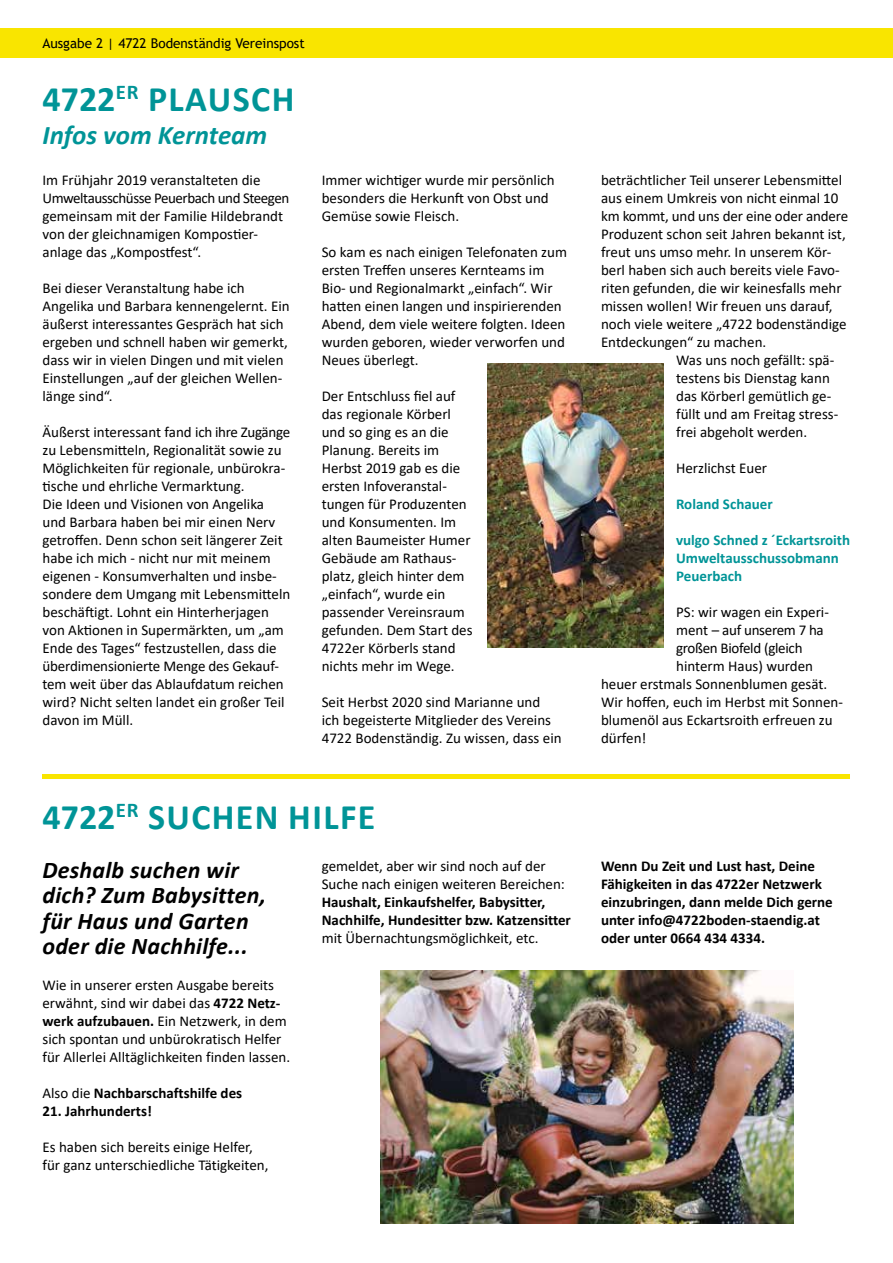
<style>
.page{position:relative;width:893px;height:1263px;background:#fff}
.page>*{position:absolute;margin:0;border:0;box-sizing:border-box;transform-origin:0 0}
.t1{font:700 36px "Calibri";letter-spacing:.04em;color:#009497}
.t2{font:700 36px "Calibri";letter-spacing:.02em;color:#009497}
.t3{font:italic 700 27px "Calibri";color:#009497}
.t4{font:italic 700 24px/25.5px "Calibri";letter-spacing:.01em;color:#000}
.t5{font:15px/18px "Calibri";color:#000}
.t6{font:700 15px/18px "Calibri";color:#000}
.t7{font:700 15px/18px "Calibri";color:#009497}
.t8{font:15px "Calibri";letter-spacing:-.02em;color:#000}
.t9{font:13.5px "Trebuchet MS";color:#000}
.s1{font-weight:700}
.s2{font-weight:400}
</style>
<div class="page">
<div style="left:0;top:28px;width:893px;height:30px;background:#f9e500"></div>
<hr style="left:43px;top:774px;width:807px;height:4px;background:#f9e500">
<img style="left:488px;top:364px;width:175px;height:283px">
<img style="left:381px;top:971px;width:412px;height:253px">
<p class="t9" style="left:43px;top:35px;width:264px">Ausgabe 2 | 4722 Bodenständig Vereinspost</p>
<h1 class="t2" style="left:43px;top:74px;width:253px">4722<sup>er</sup> Plausch</h1>
<h2 class="t3" style="left:43px;top:116px;width:226px">Infos vom Kernteam</h2>
<p class="t5" style="left:43px;top:170px;width:248px">Im Frühjahr 2019 veranstalteten die Umweltausschüsse Peuerbach und Steegen gemeinsam mit der Familie Hildebrandt von der gleichnamigen Kompostier&shy;anlage das „Kompostfest“.</p>
<p class="t5" style="left:43px;top:278px;width:249px">Bei dieser Veranstaltung habe ich Angelika und Barbara kennengelernt. Ein äußerst interessantes Gespräch hat sich ergeben und schnell haben wir gemerkt, dass wir in vielen Dingen und mit vielen Einstellungen „auf der gleichen Wellen&shy;länge sind“.</p>
<p class="t5" style="left:43px;top:422px;width:249px">Äußerst interessant fand ich ihre Zugänge zu Lebensmitteln, Regionalität sowie zu Möglichkeiten für regionale, unbürokra&shy;tische und ehrliche Vermarktung.<br>Die Ideen und Visionen von Angelika und Barbara haben bei mir einen Nerv getroffen. Denn schon seit längerer Zeit habe ich mich - nicht nur mit meinem eigenen - Konsumverhalten und insbe&shy;sondere dem Umgang mit Lebensmitteln beschäftigt. Lohnt ein Hinterherjagen von Aktionen in Supermärkten, um „am Ende des Tages“ festzustellen, dass die überdimensionierte Menge des Gekauf&shy;tem weit über das Ablaufdatum reichen wird? Nicht selten landet ein großer Teil davon im Müll.</p>
<p class="t5" style="left:322px;top:170px;width:234px">Immer wichtiger wurde mir persönlich besonders die Herkunft von Obst und<br>Gemüse sowie Fleisch.</p>
<p class="t5" style="left:322px;top:242px;width:247px">So kam es nach einigen Telefonaten zum ersten Treffen unseres Kernteams im Bio- und Regionalmarkt „einfach“. Wir hatten einen langen und inspirierenden Abend, dem viele weitere folgten. Ideen wurden geboren, wieder verworfen und Neues überlegt.</p>
<p class="t5" style="left:322px;top:386px;width:152px">Der Entschluss fiel auf das regionale Körberl und so ging es an die<br>Planung. Bereits im<br>Herbst 2019 gab es die ersten Infoveranstal&shy;tungen für Produzenten und Konsumenten. Im alten Baumeister Humer<br>Gebäude am Rathaus&shy;platz, gleich hinter dem „einfach“, wurde ein passender Vereinsraum gefunden. Dem Start des<br>4722er Körberls stand nichts mehr im Wege.</p>
<p class="t5" style="left:322px;top:692px;width:241px">Seit Herbst 2020 sind Marianne und ich begeisterte Mitglieder des Vereins<br>4722 Bodenständig. Zu wissen, dass ein</p>
<h1 class="t1" style="left:43px;top:791px;width:330px">4722<sup>er</sup> Suchen hilfe</h1>
<h3 class="t4" style="left:43px;top:856px;width:225px">Deshalb suchen wir dich? Zum Babysitten, für Haus und Garten oder die Nachhilfe...</h3>
<p class="t5" style="left:43px;top:976px;width:249px">Wie in unserer ersten Ausgabe bereits erwähnt, sind wir dabei das <span class="s1">4722 Netz&shy;werk aufzubauen.</span> Ein Netzwerk, in dem sich spontan und unbürokratisch Helfer für Allerlei Alltäglichkeiten finden lassen.</p>
<p class="t6" style="left:43px;top:1084px;width:201px"><span class="s2">Also die</span> Nachbarschaftshilfe des</p>
<p class="t6" style="left:43px;top:1102px;width:111px">21. Jahrhunderts!</p>
<p class="t5" style="left:43px;top:1138px;width:227px">Es haben sich bereits einige Helfer, für ganz unterschiedliche Tätigkeiten,</p>
<p class="t5" style="left:322px;top:856px;width:245px">gemeldet, aber wir sind noch auf der<br>Suche nach einigen weiteren Bereichen:</p>
<p class="t6" style="left:322px;top:893px;width:251px">Haushalt, Einkaufshelfer, Babysitter,<br>Nachhilfe, Hundesitter bzw. Katzensitter</p>
<p class="t5" style="left:322px;top:928px;width:218px">mit Übernachtungsmöglichkeit, etc.</p>
<p class="t5" style="left:601px;top:170px;width:243px">beträchtlicher Teil unserer Lebensmittel</p>
<p class="t5" style="left:601px;top:188px;width:239px">aus einem Umkreis von nicht einmal 10</p>
<p class="t5" style="left:601px;top:206px;width:249px">km kommt, und uns der eine oder andere</p>
<p class="t5" style="left:601px;top:224px;width:246px">Produzent schon seit Jahren bekannt ist,</p>
<p class="t5" style="left:601px;top:242px;width:232px">freut uns umso mehr. In unserem Kör-</p>
<p class="t5" style="left:601px;top:260px;width:240px">berl haben sich auch bereits viele Favo-</p>
<p class="t5" style="left:601px;top:278px;width:242px">riten gefunden, die wir keinesfalls mehr</p>
<p class="t5" style="left:601px;top:296px;width:233px">missen wollen! Wir freuen uns darauf,</p>
<p class="t5" style="left:601px;top:314px;width:247px">noch viele weitere „4722 bodenständige</p>
<p class="t5" style="left:601px;top:332px;width:167px">Entdeckungen“ zu machen.</p>
<p class="t5" style="left:676px;top:350px;width:160px">Was uns noch gefällt: spä-</p>
<p class="t5" style="left:676px;top:368px;width:155px">testens bis Dienstag kann</p>
<p class="t5" style="left:676px;top:386px;width:157px">das Körberl gemütlich ge-</p>
<p class="t5" style="left:676px;top:404px;width:164px">füllt und am Freitag stress-</p>
<p class="t5" style="left:676px;top:422px;width:133px">frei abgeholt werden.</p>
<p class="t5" style="left:676px;top:458px;width:93px">Herzlichst Euer</p>
<p class="t7" style="left:676px;top:494px;width:98px">Roland Schauer</p>
<p class="t7" style="left:676px;top:530px;width:176px">vulgo Schned z ´Eckartsroith<br>Umweltausschussobmann<br>Peuerbach</p>
<p class="t5" style="left:676px;top:602px;width:154px">PS: wir wagen ein Experi-</p>
<p class="t8" style="left:676px;top:619px;width:149px">ment – auf unserem 7 ha</p>
<p class="t8" style="left:676px;top:637px;width:128px">großen Biofeld (gleich</p>
<p class="t5" style="left:676px;top:656px;width:139px">hinterm Haus) wurden</p>
<p class="t5" style="left:601px;top:674px;width:228px">heuer erstmals Sonnenblumen gesät.</p>
<p class="t5" style="left:601px;top:692px;width:244px">Wir hoffen, euch im Herbst mit Sonnen-</p>
<p class="t5" style="left:601px;top:710px;width:233px">blumenöl aus Eckartsroith erfreuen zu</p>
<p class="t5" style="left:601px;top:728px;width:47px">dürfen!</p>
<p class="t6" style="left:601px;top:857px;width:233px">Wenn Du Zeit und Lust hast, Deine Fähigkeiten in das 4722er Netzwerk einzubringen, dann melde Dich gerne unter info@4722boden-staendig.at oder unter 0664 434 4334.</p>
</div>
